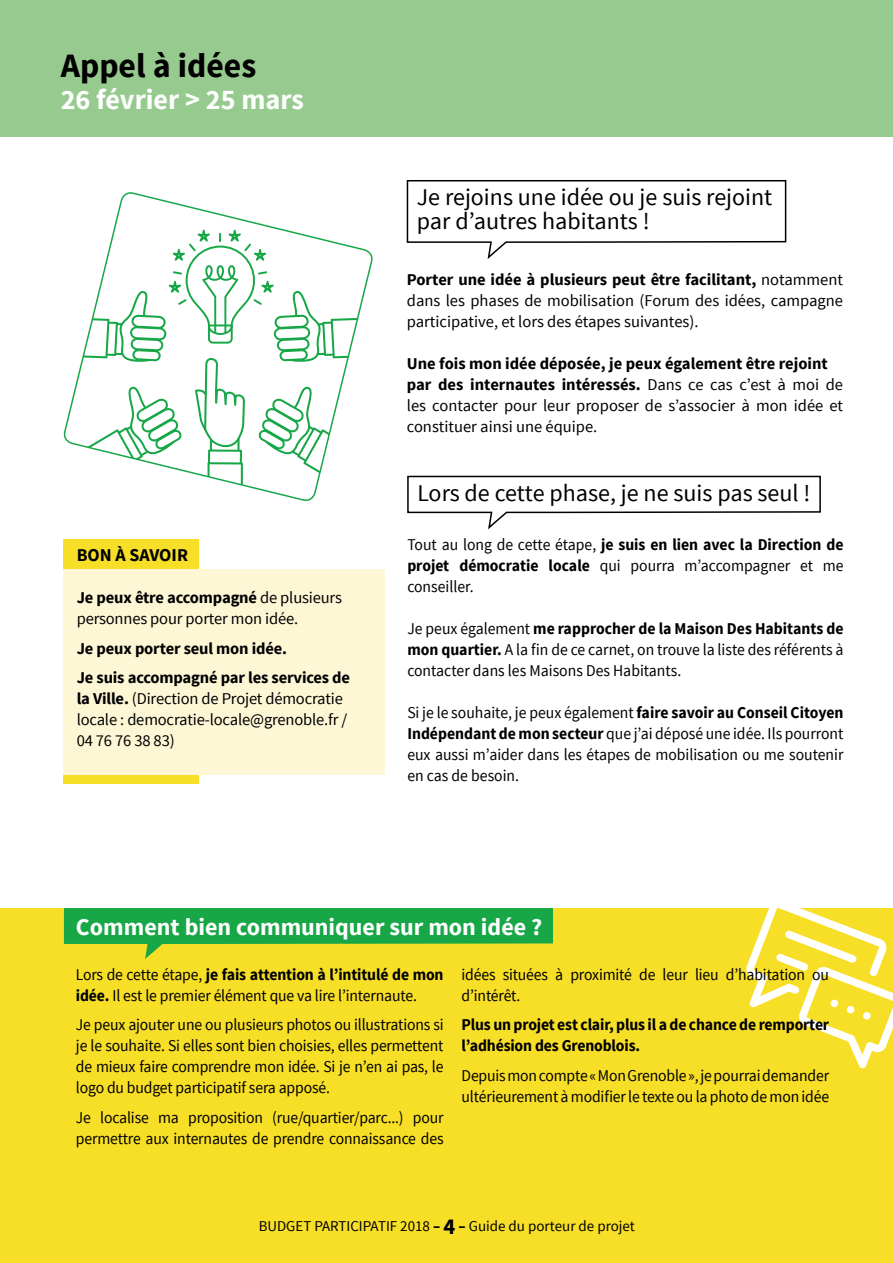
<style>
.page{position:relative;width:893px;height:1263px;background:#fff}
.page>*{position:absolute;margin:0;border:0;box-sizing:border-box;transform-origin:0 0}
.t1{font:700 34.05px "Source Sans Pro";color:#000}
.t2{font:700 28.35px "Source Sans Pro";color:#fff}
.t3{font:24px/24px "Source Sans Pro";color:#000}
.t4{font:700 24px "Source Sans Pro";color:#fff}
.t5{font:700 18px "Source Sans Pro";color:#000}
.t6{font:16.5px/21px "Source Sans Pro";letter-spacing:-.01em;color:#000;text-align:justify;scale:.95 1}
.t7{font:16.5px/21px "Source Sans Pro";letter-spacing:-.01em;color:#000}
.t8{font:700 16.5px/21px "Source Sans Pro";letter-spacing:-.01em;color:#000;scale:.95 1}
.t9{font:700 16.5px/29.5px "Source Sans Pro";letter-spacing:-.01em;color:#000}
.t10{font:15px "Source Sans Pro";color:#000}
.s1{font-weight:700}
.s2{font-weight:700;font-size:22.5px}
</style>
<div class="page">
<div style="left:63px;top:539px;width:136px;height:244px;background:#f8df27"></div>
<div style="left:63px;top:569px;width:322px;height:206px;background:#fef7d6"></div>
<svg style="left:63px;top:192px;width:310px;height:309px"></svg>
<div style="left:0;top:908px;width:893px;height:355px;background:#f8df27"></div>
<svg style="left:746px;top:908px;width:147px;height:160px"></svg>
<div style="left:0;top:0;width:893px;height:136px;background:#97ca8f"></div>
<svg style="left:407px;top:475px;width:414px;height:55px"></svg>
<svg style="left:406px;top:180px;width:381px;height:79px"></svg>
<svg style="left:64px;top:908px;width:489px;height:51px"></svg>
<h1 class="t1" style="left:61px;top:43px;width:197px">Appel à idées</h1>
<h2 class="t2" style="left:61px;top:81px;width:245px">26 février &gt; 25 mars</h2>
<p class="t5" style="left:77px;top:543px;width:113px">BON À SAVOIR</p>
<p class="t7" style="left:77px;top:587px;width:267px"><span class="s1">Je peux être accompagné</span> de plusieurs personnes pour porter mon idée.</p>
<p class="t9" style="left:77px;top:634px;width:275px">Je peux porter seul mon idée.<br>Je suis accompagné par les services de</p>
<p class="t7" style="left:77px;top:688px;width:272px"><span class="s1">la Ville.</span> (Direction de Projet démocratie locale : democratie-locale@grenoble.fr /<br>04 76 76 38 83)</p>
<h3 class="t3" style="left:417px;top:185px;width:357px">Je rejoins une idée ou je suis rejoint par d’autres habitants !</h3>
<p class="t7" style="left:407px;top:270px;width:438px;text-align:justify"><span class="s1">Porter une idée à plusieurs peut être facilitant,</span> notamment dans les phases de mobilisation (Forum des idées, campagne participative, et lors des étapes suivantes).</p>
<p class="t7" style="left:407px;top:354px;width:438px"><span class="s1">Une fois mon idée déposée, je peux également être rejoint par des internautes intéressés.</span> Dans ce cas c’est à moi de les contacter pour leur proposer de s’associer à mon idée et constituer ainsi une équipe.</p>
<h3 class="t3" style="left:417px;top:481px;width:395px">Lors de cette phase, je ne suis pas seul !</h3>
<p class="t6" style="left:407px;top:535px;width:461px">Tout au long de cette étape, <span class="s1">je suis en lien avec la Direction de projet démocratie locale</span> qui pourra m’accompagner et me conseiller.</p>
<p class="t6" style="left:407px;top:619px;width:461px">Je peux également <span class="s1">me rapprocher de la Maison Des Habitants de mon quartier.</span> A la fin de ce carnet, on trouve la liste des référents à contacter dans les Maisons Des Habitants.</p>
<p class="t6" style="left:407px;top:703px;width:461px">Si je le souhaite, je peux également <span class="s1">faire savoir au Conseil Citoyen Indépendant de mon secteur</span> que j’ai déposé une idée. Ils pourront eux aussi m’aider dans les étapes de mobilisation ou me soutenir en cas de besoin.</p>
<h3 class="t4" style="left:76px;top:911px;width:468px">Comment bien communiquer sur mon idée ?</h3>
<p class="t6" style="left:76px;top:964px;width:388px">Lors de cette étape, <span class="s1">je fais attention à l’intitulé de mon idée.</span> Il est le premier élément que va lire l’internaute.</p>
<p class="t6" style="left:76px;top:1014px;width:388px">Je peux ajouter une ou plusieurs photos ou illustrations si je le souhaite. Si elles sont bien choisies, elles permettent de mieux faire comprendre mon idée. Si je n’en ai pas, le logo du budget participatif sera apposé.</p>
<p class="t6" style="left:76px;top:1107px;width:388px">Je localise ma proposition (rue/quartier/parc...) pour permettre aux internautes de prendre connaissance des</p>
<p class="t6" style="left:462px;top:964px;width:388px">idées situées à proximité de leur lieu d’habitation ou d’intérêt.</p>
<p class="t8" style="left:462px;top:1015px;width:388px">Plus un projet est clair, plus il a de chance de remporter l’adhésion des Grenoblois.</p>
<p class="t6" style="left:462px;top:1065px;width:388px">Depuis mon compte « Mon Grenoble », je pourrai demander ultérieurement à modifier le texte ou la photo de mon idée</p>
<p class="t10" style="left:259px;top:1217px;width:378px">BUDGET PARTICIPATIF 2018 <span class="s1">–</span> <span class="s2">4</span> <span class="s1">–</span> Guide du porteur de projet</p>
</div>
